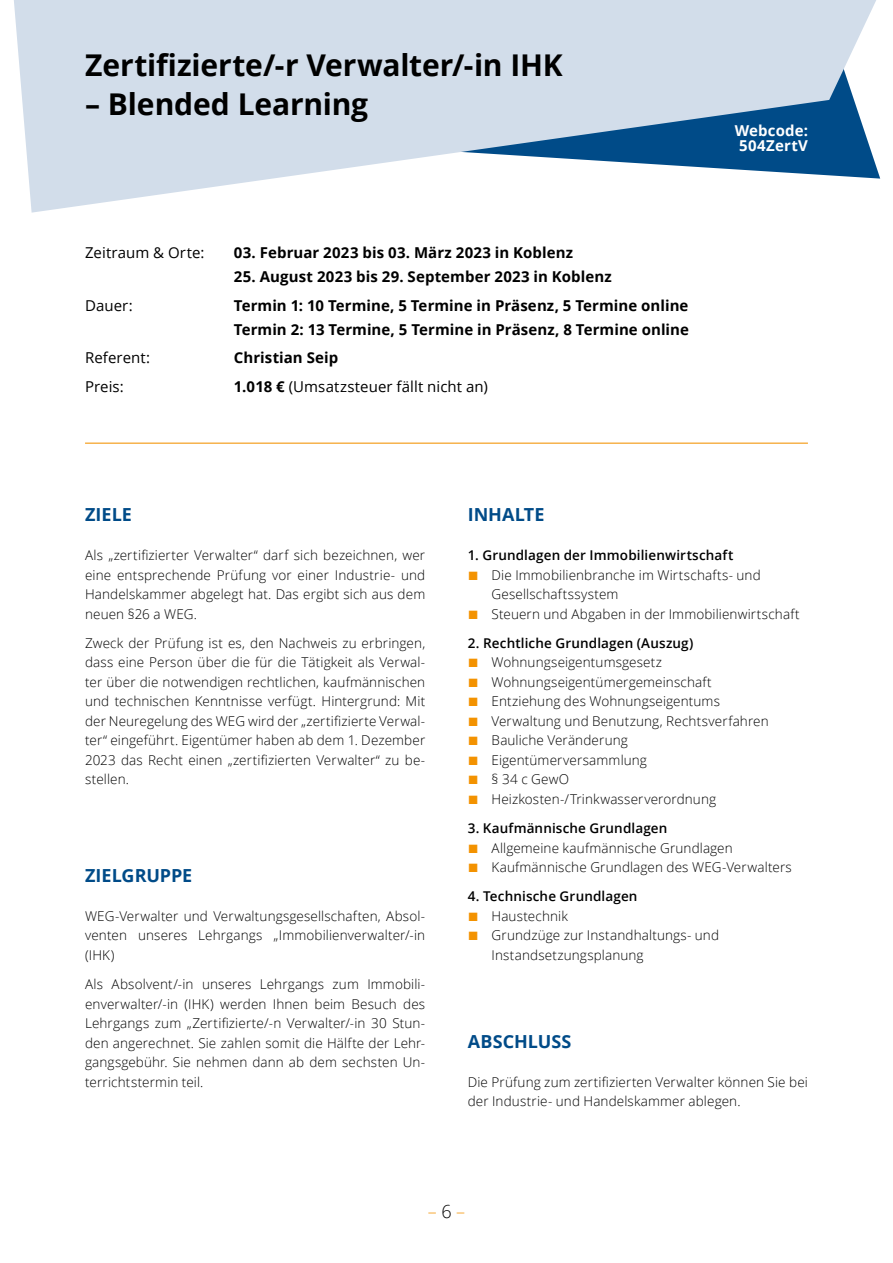
<style>
.page{position:relative;width:893px;height:1263px;background:#fff}
.page>*{position:absolute;margin:0;border:0;box-sizing:border-box;transform-origin:0 0}
.t1{font:700 30px "Open Sans";letter-spacing:-.005em;color:#000}
.t2{font:700 18px "Open Sans";color:#004b88}
.t3{font:300 18px "Open Sans";color:#f39200}
.t4{font:700 15px/24px "Open Sans";letter-spacing:.005em;color:#000}
.t5{font:15px "Open Sans";letter-spacing:.005em;color:#000}
.t6{font:700 15px/15px "Open Sans";letter-spacing:.015em;color:#fff}
.t7{font:300 13.5px/19.5px "Open Sans";letter-spacing:.01em;color:#000;text-align:justify}
.t8{font:600 13.5px "Open Sans";letter-spacing:.01em;color:#000}
.s1{font-weight:700}
.s2{font-family:"Arial";font-weight:400;font-size:18px;color:#f39200}
.s3{color:#000}
</style>
<div class="page">
<svg style="left:14px;top:0;width:867px;height:213px;fill:#d2ddea"></svg>
<hr style="left:85px;top:443px;width:723px;height:1px;background:#f39200">
<h1 class="t1" style="left:85px;top:44px;width:479px">Zertifizierte/-r Verwalter/-in IHK</h1>
<h1 class="t1" style="left:85px;top:83px;width:285px">– Blended Learning</h1>
<p class="t5" style="left:85px;top:242px;width:121px">Zeitraum &amp; Orte:</p>
<p class="t4" style="left:234px;top:240px;width:341px">03. Februar 2023 bis 03. März 2023 in Koblenz</p>
<p class="t4" style="left:234px;top:264px;width:379px">25. August 2023 bis 29. September 2023 in Koblenz</p>
<p class="t5" style="left:85px;top:295px;width:49px">Dauer:</p>
<p class="t4" style="left:234px;top:293px;width:457px">Termin 1: 10 Termine, 5 Termine in Präsenz, 5 Termine online<br>Termin 2: 13 Termine, 5 Termine in Präsenz, 8 Termine online</p>
<p class="t5" style="left:85px;top:347px;width:67px">Referent:</p>
<p class="t4" style="left:234px;top:345px;width:106px">Christian Seip</p>
<p class="t5" style="left:85px;top:376px;width:40px">Preis:</p>
<p class="t5" style="left:234px;top:376px;width:255px"><span class="s1">1.018 €</span> (Umsatzsteuer fällt nicht an)</p>
<p class="t6" style="left:735px;top:123px;width:75px">Webcode:<br>504ZertV</p>
<h2 class="t2" style="left:85px;top:502px;width:48px">ZIELE</h2>
<p class="t7" style="left:85px;top:545px;width:342px">Als „zertifizierter Verwalter“ darf sich bezeichnen, wer eine entsprechende Prüfung vor einer Industrie- und Handelskammer abgelegt hat. Das ergibt sich aus dem neuen §26 a WEG.</p>
<p class="t7" style="left:85px;top:633px;width:342px">Zweck der Prüfung ist es, den Nachweis zu erbringen, dass eine Person über die für die Tätigkeit als Verwal&shy;ter über die notwendigen rechtlichen, kaufmännischen und technischen Kenntnisse verfügt. Hintergrund: Mit der Neuregelung des WEG wird der „zertifizierte Verwal&shy;ter“ eingeführt. Eigentümer haben ab dem 1. Dezember 2023 das Recht einen „zertifizierten Verwalter“ zu be&shy;stellen.</p>
<h2 class="t2" style="left:85px;top:863px;width:109px">ZIELGRUPPE</h2>
<p class="t7" style="left:85px;top:906px;width:342px">WEG-Verwalter und Verwaltungsgesellschaften, Absol&shy;venten unseres Lehrgangs „Immobilienverwalter/-in (IHK)</p>
<p class="t7" style="left:85px;top:974px;width:342px">Als Absolvent/-in unseres Lehrgangs zum Immobili&shy;enverwalter/-in (IHK) werden Ihnen beim Besuch des Lehrgangs zum „Zertifizierte/-n Verwalter/-in 30 Stun&shy;den angerechnet. Sie zahlen somit die Hälfte der Lehr&shy;gangsgebühr. Sie nehmen dann ab dem sechsten Un&shy;terrichtstermin teil.</p>
<h2 class="t2" style="left:468px;top:502px;width:78px">INHALTE</h2>
<p class="t8" style="left:468px;top:546px;width:267px">1. Grundlagen der Immobilienwirtschaft</p>
<p class="t7" style="left:492px;top:564px;width:271px;text-indent:-24px"><span class="s2">■</span> Die Immobilienbranche im Wirtschafts- und<br>Gesellschaftssystem</p>
<p class="t7" style="left:468px;top:603px;width:333px"><span class="s2">■</span> Steuern und Abgaben in der Immobilienwirtschaft</p>
<p class="t8" style="left:468px;top:634px;width:227px">2. Rechtliche Grundlagen (Auszug)</p>
<p class="t7" style="left:468px;top:652px;width:196px"><span class="s2">■</span> Wohnungseigentumsgesetz</p>
<p class="t7" style="left:468px;top:672px;width:246px"><span class="s2">■</span> Wohnungseigentümergemeinschaft</p>
<p class="t7" style="left:468px;top:691px;width:254px"><span class="s2">■</span> Entziehung des Wohnungseigentums</p>
<p class="t7" style="left:468px;top:711px;width:302px"><span class="s2">■</span> Verwaltung und Benutzung, Rechtsverfahren</p>
<p class="t7" style="left:468px;top:730px;width:162px"><span class="s2">■</span> Bauliche Veränderung</p>
<p class="t7" style="left:468px;top:750px;width:181px"><span class="s2">■</span> Eigentümerversammlung</p>
<p class="t7" style="left:468px;top:769px;width:103px"><span class="s2">■</span> § 34 c GewO</p>
<p class="t7" style="left:468px;top:789px;width:250px"><span class="s2">■</span> Heizkosten-/Trinkwasserverordnung</p>
<p class="t8" style="left:468px;top:819px;width:201px">3. Kaufmännische Grundlagen</p>
<p class="t7" style="left:468px;top:837px;width:266px"><span class="s2">■</span> Allgemeine kaufmännische Grundlagen</p>
<p class="t7" style="left:468px;top:857px;width:326px"><span class="s2">■</span> Kaufmännische Grundlagen des WEG-Verwalters</p>
<p class="t8" style="left:468px;top:887px;width:171px">4. Technische Grundlagen</p>
<p class="t7" style="left:468px;top:906px;width:102px"><span class="s2">■</span> Haustechnik</p>
<p class="t7" style="left:492px;top:925px;width:229px;text-indent:-24px"><span class="s2">■</span> Grundzüge zur Instandhaltungs- und<br>Instandsetzungsplanung</p>
<h2 class="t2" style="left:468px;top:1028px;width:105px">ABSCHLUSS</h2>
<p class="t7" style="left:468px;top:1071px;width:342px">Die Prüfung zum zertifizierten Verwalter können Sie bei der Industrie- und Handelskammer ablegen.</p>
<h2 class="t3" style="left:428px;top:1199px;width:39px">–<span class="s3">6</span>–</h2>
</div>
